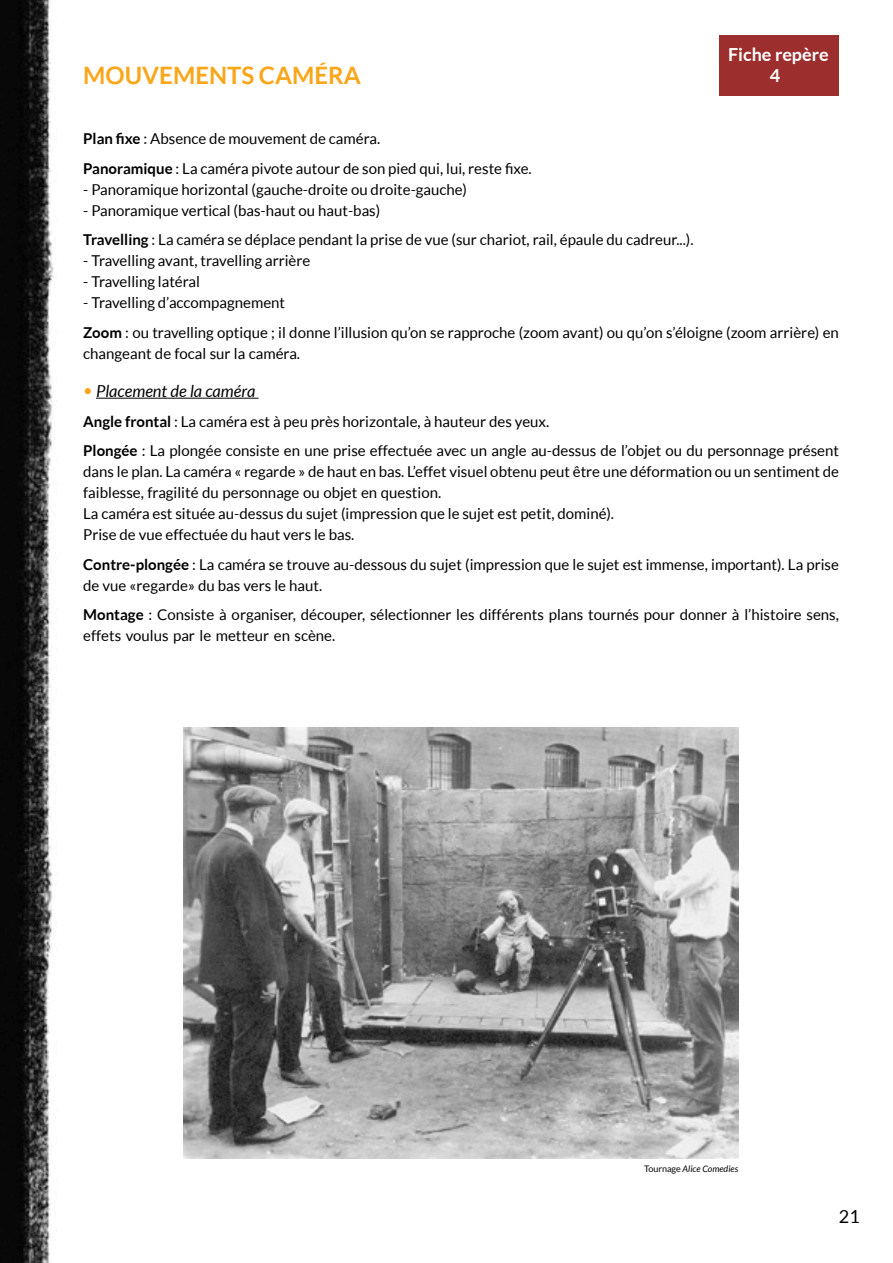
<style>
.page{position:relative;width:893px;height:1263px;background:#fff}
.page>*{position:absolute;margin:0;border:0;box-sizing:border-box;transform-origin:0 0}
.t1{font:700 24px "Lato";color:#faa61a}
.t2{font:700 18px/21.6px "Lato";color:#fff;text-align:center}
.t3{font:18px "Lato";color:#000}
.t4{font:italic 16.5px "Lato";color:#000}
.t5{font:15px/21px "Lato";color:#000}
.t6{font:italic 9px "Lato";color:#000}
.s1{font-weight:700}
.s2{font-style:normal;color:#faa61a}
.s3{font-style:normal}
</style>
<div class="page">
<img style="left:0;top:0;width:57px;height:1263px">
<hr style="left:96px;top:398px;width:163px;height:1px;background:#000">
<div style="left:720px;top:35px;width:119px;height:61px;background:#9c2e2d"></div>
<img style="left:184px;top:728px;width:554px;height:430px">
<h1 class="t1" style="left:209px;top:61px;width:136px">NTS CAM éRA</h1>
<h1 class="t1" style="left:83px;top:61px;width:20px">MOU</h1>
<h1 class="t1" style="left:142px;top:61px;width:34px">VEME</h1>
<p class="t2" style="left:728px;top:43px;width:102px">Fiche repère<br>4</p>
<p class="t5" style="left:83px;top:124px;width:450px;line-height:29.5px"><span class="s1">Plan fixe</span> : Absence de mouvement de caméra.<br><span class="s1">Panoramique</span> : La caméra pivote autour de son pied qui, lui, reste fixe.</p>
<p class="t5" style="left:83px;top:179px;width:385px">- Panoramique horizontal (gauche-droite ou droite-gauche(</p>
<p class="t5" style="left:83px;top:196px;width:612px;line-height:29.5px">- Panoramique vertical (bas-haut ou haut-bas(<br><span class="s1">Travelling</span> : La caméra se déplace pendant la prise de vue (sur chariot, rail, épaule du cadreur... .(</p>
<p class="t5" style="left:83px;top:250px;width:229px">- Travelling avant, travelling arrière</p>
<p class="t5" style="left:83px;top:271px;width:118px">- Travelling latéral</p>
<p class="t5" style="left:83px;top:288px;width:757px;line-height:29.5px">- Travelling ’d accompagnement<br><span class="s1">Zoom</span> : ou travelling optique ; il donne ’l illusion qu’on se rapproche (zoom avant) ou qu’on ’s éloigne (zoom arrière) en</p>
<p class="t5" style="left:83px;top:343px;width:218px">changeant de focal sur la caméra.</p>
<p class="t4" style="left:83px;top:382px;width:174px"><span class="s2">•</span> Placement de la caméra</p>
<p class="t5" style="left:83px;top:406px;width:757px;line-height:29.5px"><span class="s1">Angle frontal</span> : La caméra est à peu près horizontale à, hauteur des yeux.<br><span class="s1">Plongée</span> : La plongée consiste en une prise effectuée avec un angle au-dessus de ’l objet ou du personnage présent</p>
<p class="t5" style="left:83px;top:461px;width:757px">dans le plan. La caméra « regarde » de haut en bas ’L. effet visuel obtenu peut être une déformation ou un sentiment de faiblesse, fragilité du personnage ou objet en question.<br>La caméra est située au-dessus du sujet (impression que le sujet est petit, dominé .(<br>Prise de vue effectuée du haut vers le bas.</p>
<p class="t5" style="left:83px;top:553px;width:757px"><span class="s1">Contre-plongée</span> : La caméra se trouve au-dessous du sujet (impression que le sujet est immense, important .) La prise de vue «regarde» du bas vers le haut.</p>
<p class="t5" style="left:83px;top:604px;width:757px"><span class="s1">Montage</span> : Consiste à organiser, découper, sélectionner les différents plans tournés pour donner ’là histoire sens, effets voulus par le metteur en scène.</p>
<p class="t6" style="left:644px;top:1164px;width:96px"><span class="s3">Tournage</span> Alice Comedies</p>
<p class="t3" style="left:839px;top:1207px;width:22px">21</p>
</div>
